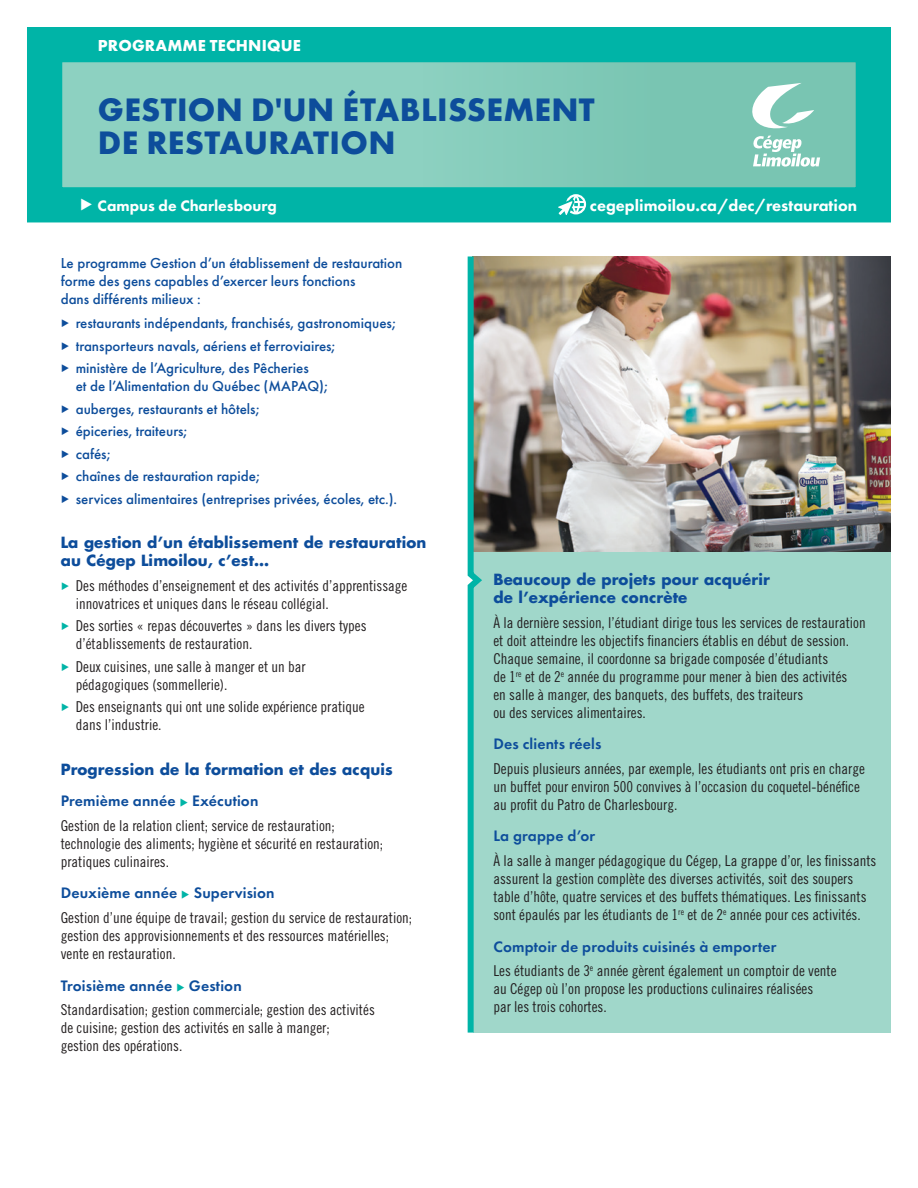
<style>
.page{position:relative;width:918px;height:1188px;background:#fff}
.page>*{position:absolute;margin:0;border:0;box-sizing:border-box;transform-origin:0 0}
.Programme{font:700 33.75px/33px "Futura PT";letter-spacing:.01em;color:#0d4d9b}
.site_web{font:800 16.5px "Futura PT";color:#fff}
.DEC_PRÉU{font:700 16.5px "Futura PT";letter-spacing:.01em;color:#fff}
.Sous-titre_2{font:600 15.75px "Futura PT";letter-spacing:.01em;color:#0d4d9b}
.t1{font:800 15.75px "Futura PT";color:#fff}
.Texte_courant{font:15px/18px "Trade Gothic LT Std Cn 18";color:#231f20}
.Introduction{font:500 15px/18px "Futura PT";color:#0d4d9b}
.Sous-titre_1{font:700 15px/18px "Futura LT";letter-spacing:.01em;color:#0d4d9b}
.s1{font-family:"Flama";font-weight:900;font-size:21px}
.s2{font-family:"Flama";font-weight:900;font-size:13.5px}
.s3{font-family:"Flama";font-weight:900;font-size:13.5px;color:#00b4a7}
.s4{color:#00b4a7}
</style>
<div class="page">
<div style="left:27px;top:27px;width:864px;height:195px;background:#8dd1c1;border:35px solid #00b4a7"></div>
<div style="left:420px;top:62px;width:436px;height:125px;background:#7fccba"></div>
<svg style="left:752px;top:83px;width:68px;height:84px"></svg>
<img style="left:487px;top:256px;width:404px;height:297px">
<div style="left:566px;top:194px;width:20px;height:20px;border:2px solid #fff;border-radius:50%"></div>
<svg style="left:555px;top:194px;width:30px;height:24px"></svg>
<div style="left:473px;top:553px;width:418px;height:480px;background:#a0d7ca"></div>
<svg style="left:467px;top:256px;width:20px;height:777px"></svg>
<p class="DEC_PRÉU" style="left:98px;top:35px;width:205px">PROGRAMME TECHNIQUE</p>
<p class="Programme" style="left:98px;top:92px;width:498px">GESTION D'UN ÉTABLISSEMENT<br>DE RESTAURATION</p>
<p class="t1" style="left:80px;top:195px;width:199px"><span class="s1">►</span> Campus de Charlesbourg</p>
<p class="site_web" style="left:590px;top:195px;width:269px">cegeplimoilou.ca/dec/restauration</p>
<p class="Introduction" style="left:61px;top:254px;width:343px">Le programme Gestion d’un établissement de restauration forme des gens capables d’exercer leurs fonctions<br>dans différents milieux :</p>
<p class="Introduction" style="left:61px;top:314px;width:337px"><span class="s2">►</span> restaurants indépendants, franchisés, gastronomiques;</p>
<p class="Introduction" style="left:61px;top:337px;width:276px"><span class="s2">►</span> transporteurs navals, aériens et ferroviaires;</p>
<p class="Introduction" style="left:76px;top:359px;width:254px;text-indent:-15px"><span class="s2">►</span> ministère de l’Agriculture, des Pêcheries<br>et de l’Alimentation du Québec (MAPAQ);</p>
<p class="Introduction" style="left:61px;top:400px;width:200px"><span class="s2">►</span> auberges, restaurants et hôtels;</p>
<p class="Introduction" style="left:61px;top:422px;width:128px"><span class="s2">►</span> épiceries, traiteurs;</p>
<p class="Introduction" style="left:61px;top:445px;width:51px"><span class="s2">►</span> cafés;</p>
<p class="Introduction" style="left:61px;top:467px;width:201px"><span class="s2">►</span> chaînes de restauration rapide;</p>
<p class="Introduction" style="left:61px;top:490px;width:338px"><span class="s2">►</span> services alimentaires (entreprises privées, écoles, etc.).</p>
<p class="Sous-titre_1" style="left:61px;top:533px;width:367px">La gestion d’un établissement de restauration au Cégep Limoilou, c’est…</p>
<p class="Texte_courant" style="left:76px;top:576px;width:333px;text-indent:-15px"><span class="s3">►</span> Des méthodes d’enseignement et des activités d’apprentissage innovatrices et uniques dans le réseau collégial.</p>
<p class="Texte_courant" style="left:76px;top:617px;width:292px;text-indent:-15px"><span class="s3">►</span> Des sorties « repas découvertes » dans les divers types d’établissements de restauration.</p>
<p class="Texte_courant" style="left:76px;top:657px;width:231px;text-indent:-15px"><span class="s3">►</span> Deux cuisines, une salle à manger et un bar pédagogiques (sommellerie).</p>
<p class="Texte_courant" style="left:76px;top:698px;width:291px;text-indent:-15px"><span class="s3">►</span> Des enseignants qui ont une solide expérience pratique dans l’industrie.</p>
<p class="Sous-titre_1" style="left:61px;top:760px;width:334px">Progression de la formation et des acquis</p>
<p class="Sous-titre_2" style="left:61px;top:791px;width:199px">Premième année <span class="s4">◆</span> Exécution</p>
<p class="Texte_courant" style="left:61px;top:816px;width:324px">Gestion de la relation client; service de restauration; technologie des aliments; hygiène et sécurité en restauration; pratiques culinaires.</p>
<p class="Sous-titre_2" style="left:61px;top:883px;width:215px">Deuxième année <span class="s4">◆</span> Supervision</p>
<p class="Texte_courant" style="left:61px;top:909px;width:353px">Gestion d’une équipe de travail; gestion du service de restauration; gestion des approvisionnements et des ressources matérielles; vente en restauration.</p>
<p class="Sous-titre_2" style="left:61px;top:976px;width:183px">Troisième année <span class="s4">◆</span> Gestion</p>
<p class="Texte_courant" style="left:61px;top:1001px;width:316px">Standardisation; gestion commerciale; gestion des activités de cuisine; gestion des activités en salle à manger;<br>gestion des opérations.</p>
<p class="Sous-titre_1" style="left:493px;top:570px;width:278px">Beaucoup de projets pour acquérir de l’expérience concrète</p>
<p class="Texte_courant" style="left:493px;top:613px;width:374px">À la dernière session, l’étudiant dirige tous les services de restauration et doit atteindre les objectifs financiers établis en début de session.<br>Chaque semaine, il coordonne sa brigade composée d’étudiants<br>de 1<sup>re</sup> et de 2<sup>e</sup> année du programme pour mener à bien des activités<br>en salle à manger, des banquets, des buffets, des traiteurs<br>ou des services alimentaires.</p>
<p class="Sous-titre_2" style="left:493px;top:734px;width:110px">Des clients réels</p>
<p class="Texte_courant" style="left:493px;top:759px;width:373px">Depuis plusieurs années, par exemple, les étudiants ont pris en charge un buffet pour environ 500 convives à l’occasion du coquetel-bénéfice au profit du Patro de Charlesbourg.</p>
<p class="Sous-titre_2" style="left:493px;top:826px;width:103px">La grappe d’or</p>
<p class="Texte_courant" style="left:493px;top:852px;width:385px">À la salle à manger pédagogique du Cégep, La grappe d’or, les finissants assurent la gestion complète des diverses activités, soit des soupers table d’hôte, quatre services et des buffets thématiques. Les finissants sont épaulés par les étudiants de 1<sup>re</sup> et de 2<sup>e</sup> année pour ces activités.</p>
<p class="Sous-titre_2" style="left:493px;top:936px;width:285px">Comptoir de produits cuisinés à emporter</p>
<p class="Texte_courant" style="left:493px;top:962px;width:345px">Les étudiants de 3<sup>e</sup> année gèrent également un comptoir de vente au Cégep où l’on propose les productions culinaires réalisées<br>par les trois cohortes.</p>
</div>
